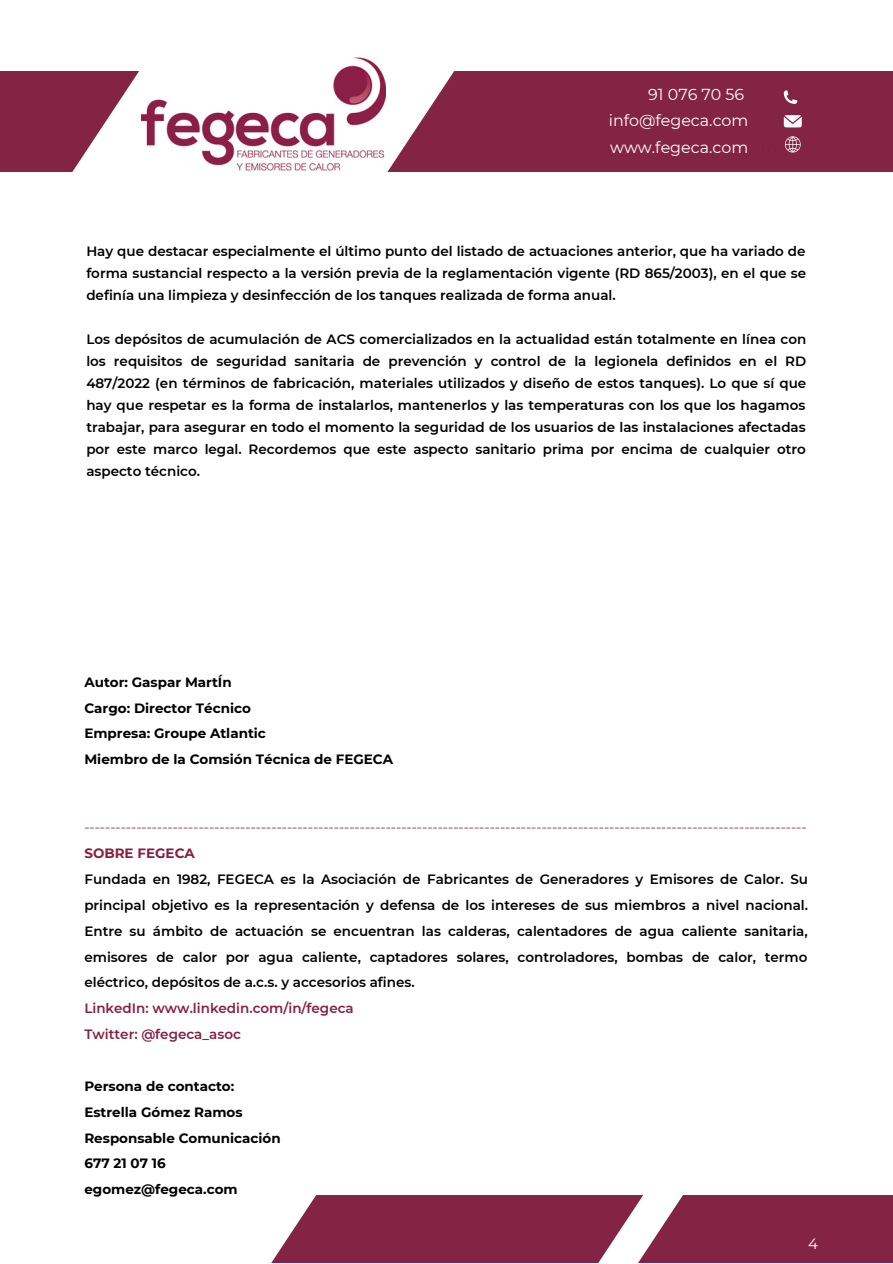
<style>
.page{position:relative;width:893px;height:1264px;background:#fff}
.page>*{position:absolute;margin:0;border:0;box-sizing:border-box;transform-origin:0 0}
.t1{font:15.9px "Montserrat";color:#fff}
.t2{font:15px "Montserrat";color:#fff}
.t3{font:600 13.5px/22px "Montserrat";color:#000;text-align:justify}
.t4{font:700 13.5px "Montserrat";color:#000}
.t5{font:600 13.5px "Montserrat";color:#c08297}
.t6{font:600 13.5px "Montserrat";color:#861f41}
.t7{font:700 13.5px "Montserrat";color:#861f41}
.s1{color:#861f41}
</style>
<div class="page">
<div style="left:387px;top:71px;width:505px;height:101px;background:#842445"></div>
<svg style="left:783px;top:90px;width:14px;height:14px"></svg>
<svg style="left:783px;top:115px;width:18px;height:12px"></svg>
<svg style="left:784px;top:136px;width:16px;height:17px"></svg>
<svg style="left:0;top:71px;width:139px;height:101px;fill:#842445"></svg>
<div style="left:616px;top:1194px;width:276px;height:68px;background:#842445"></div>
<svg style="left:272px;top:1194px;width:371px;height:68px"></svg>
<img style="left:141px;top:57px;width:244px;height:114px">
<p class="t1" style="left:648px;top:85px;width:97px">91 076 70 56</p>
<p class="t1" style="left:608px;top:111px;width:141px">info@fegeca.com</p>
<p class="t1" style="left:610px;top:137px;width:169px">www.fegeca.com <span class="s1">m</span></p>
<p class="t3" style="left:86px;top:240px;width:721px">Hay que destacar especialmente el último punto del listado de actuaciones anterior, que ha variado de forma sustancial respecto a la versión previa de la reglamentación vigente (RD 865/2003), en el que se definía una limpieza y desinfección de los tanques realizada de forma anual.</p>
<p class="t3" style="left:86px;top:328px;width:721px">Los depósitos de acumulación de ACS comercializados en la actualidad están totalmente en línea con los requisitos de seguridad sanitaria de prevención y control de la legionela definidos en el RD 487/2022 (en términos de fabricación, materiales utilizados y diseño de estos tanques). Lo que sí que hay que respetar es la forma de instalarlos, mantenerlos y las temperaturas con los que los hagamos trabajar, para asegurar en todo el momento la seguridad de los usuarios de las instalaciones afectadas por este marco legal. Recordemos que este aspecto sanitario prima por encima de cualquier otro aspecto técnico.</p>
<p class="t4" style="left:84px;top:673px;width:149px">Autor: Gaspar MartÍn</p>
<p class="t4" style="left:84px;top:699px;width:168px">Cargo: Director Técnico</p>
<p class="t4" style="left:84px;top:725px;width:183px">Empresa: Groupe Atlantic</p>
<p class="t4" style="left:84px;top:751px;width:310px">Miembro de la Comsión Técnica de FEGECA</p>
<p class="t5" style="left:84px;top:819px;width:723px">-------------------------------------------------------------------------------------------------------------------------------------------</p>
<p class="t7" style="left:84px;top:845px;width:112px">SOBRE FEGECA</p>
<p class="t3" style="left:84px;top:866px;width:725px;line-height:25.8px">Fundada en 1982, FEGECA es la Asociación de Fabricantes de Generadores y Emisores de Calor. Su principal objetivo es la representación y defensa de los intereses de sus miembros a nivel nacional.<br>Entre su ámbito de actuación se encuentran las calderas, calentadores de agua caliente sanitaria, emisores de calor por agua caliente, captadores solares, controladores, bombas de calor, termo eléctrico, depósitos de a.c.s. y accesorios afines.</p>
<p class="t6" style="left:84px;top:1000px;width:271px">LinkedIn: www.linkedin.com/in/fegeca</p>
<p class="t6" style="left:84px;top:1026px;width:158px">Twitter: @fegeca_asoc</p>
<p class="t4" style="left:84px;top:1077px;width:151px">Persona de contacto:</p>
<p class="t4" style="left:84px;top:1103px;width:160px">Estrella Gómez Ramos</p>
<p class="t4" style="left:84px;top:1129px;width:198px">Responsable Comunicación</p>
<p class="t4" style="left:84px;top:1155px;width:83px">677 21 07 16</p>
<p class="t4" style="left:84px;top:1181px;width:155px">egomez@fegeca.com</p>
<p class="t2" style="left:808px;top:1234px;width:11px">4</p>
</div>
